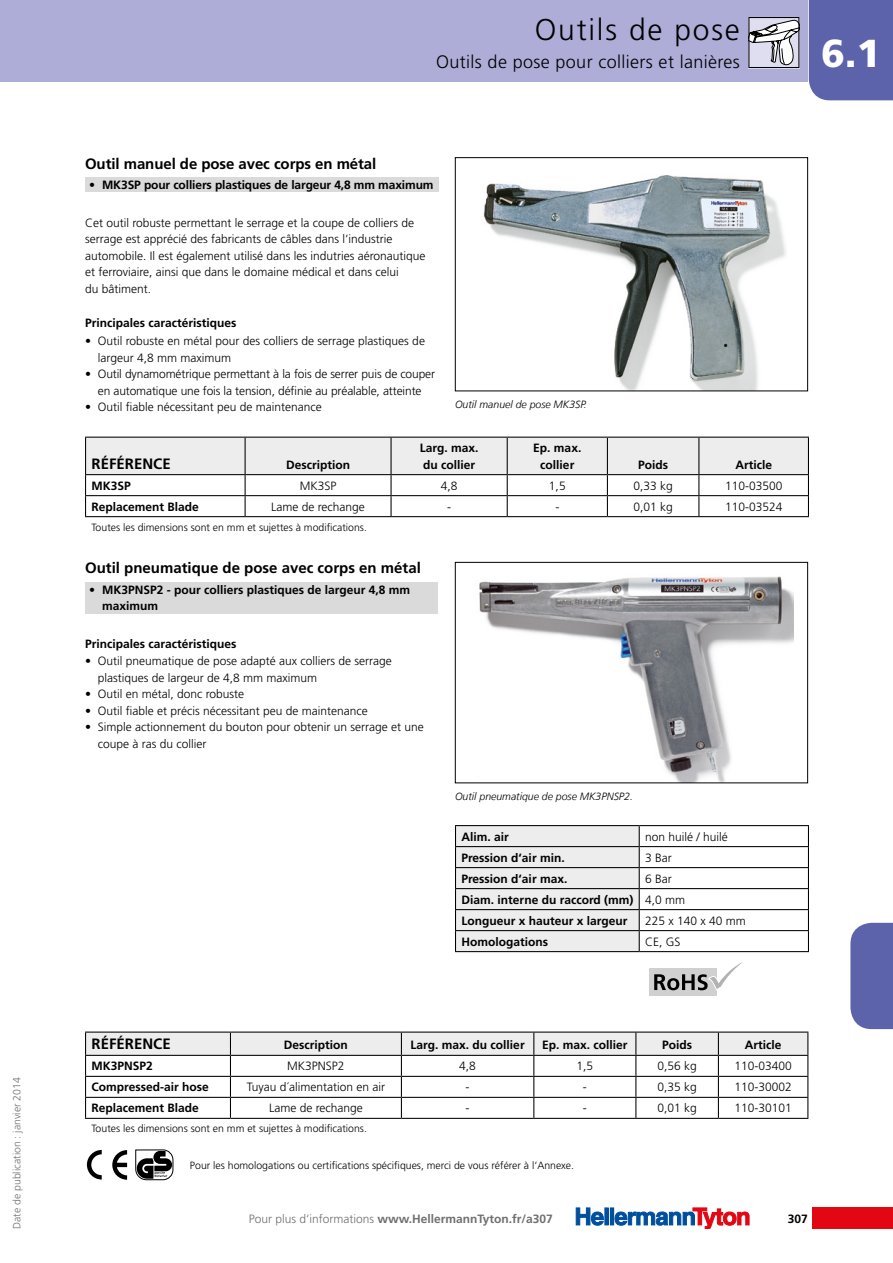
<style>
.page{position:relative;width:893px;height:1263px;background:#fff}
.page>*{position:absolute;margin:0;border:0;box-sizing:border-box;transform-origin:0 0}
.t1{font:900 39px "Frutiger LT";color:#fff}
.t2{font:300 30px "Frutiger LT";letter-spacing:.06em;color:#000}
.t3{font:300 18px "Frutiger LT";letter-spacing:.02em;color:#000}
.t4{font:700 15px "Frutiger LT";color:#000}
.t5{font:300 12px/16.5px "Frutiger LT";color:#000}
.t6{font:700 12px/16.5px "Frutiger LT";color:#000}
.t7{font:700 12px "Frutiger LT";color:#706f6f}
.t8{font:300 10.5px "Frutiger LT";color:#000}
.t9{font:italic 300 10.5px "Frutiger LT";color:#000}
.t10{font:300 10.5px "Frutiger LT";color:#706f6f}
.s1{font-weight:300}
</style>
<div class="page">
<div style="left:812px;top:1208px;width:81px;height:21px;background:#e30613"></div>
<div style="left:605px;top:1208px;width:3px;height:17px;border:1px solid #004f9f"></div>
<div style="left:610px;top:1208px;width:4px;height:17px;border:1px solid #004f9f"></div>
<svg style="left:576px;top:1208px;width:28px;height:18px"></svg>
<svg style="left:615px;top:1208px;width:134px;height:21px"></svg>
<div style="left:809px;top:0;width:84px;height:100px;background:#5c63ab"></div>
<div style="left:0;top:0;width:808px;height:82px;background:#aeadd7"></div>
<div style="left:850px;top:923px;width:43px;height:106px;background:#5c63ab"></div>
<svg style="left:748px;top:17px;width:51px;height:51px;background:#b5b4bd"></svg>
<img style="left:483px;top:175px;width:304px;height:214px">
<div style="left:455px;top:157px;width:353px;height:234px;border:1px solid #000"></div>
<img style="left:479px;top:576px;width:314px;height:205px">
<div style="left:455px;top:562px;width:353px;height:221px;border:1px solid #000"></div>
<div style="left:85px;top:177px;width:353px;height:15px;background:#dadada"></div>
<svg style="left:85px;top:437px;width:724px;height:79px"></svg>
<hr style="left:85px;top:516px;width:160px;height:1px;background:#000">
<hr style="left:245px;top:516px;width:146px;height:1px;background:#000">
<hr style="left:391px;top:516px;width:116px;height:1px;background:#000">
<hr style="left:507px;top:516px;width:100px;height:1px;background:#000">
<hr style="left:607px;top:516px;width:92px;height:1px;background:#000">
<hr style="left:699px;top:516px;width:110px;height:1px;background:#000">
<div style="left:85px;top:582px;width:353px;height:31px;background:#dadada"></div>
<hr style="left:85px;top:1031px;width:145px;height:1px;background:#000">
<hr style="left:230px;top:1031px;width:171px;height:1px;background:#000">
<hr style="left:401px;top:1031px;width:133px;height:1px;background:#000">
<hr style="left:534px;top:1031px;width:102px;height:1px;background:#000">
<hr style="left:636px;top:1031px;width:82px;height:1px;background:#000">
<hr style="left:718px;top:1031px;width:90px;height:1px;background:#000">
<svg style="left:85px;top:1032px;width:723px;height:86px"></svg>
<hr style="left:85px;top:1118px;width:145px;height:1px;background:#000">
<hr style="left:230px;top:1118px;width:171px;height:1px;background:#000">
<hr style="left:401px;top:1118px;width:133px;height:1px;background:#000">
<hr style="left:534px;top:1118px;width:102px;height:1px;background:#000">
<hr style="left:636px;top:1118px;width:82px;height:1px;background:#000">
<hr style="left:718px;top:1118px;width:90px;height:1px;background:#000">
<hr style="left:455px;top:825px;width:184px;height:1px;background:#000">
<hr style="left:639px;top:825px;width:170px;height:1px;background:#000">
<svg style="left:455px;top:826px;width:354px;height:170px"></svg>
<svg style="left:135px;top:1149px;width:39px;height:31px"></svg>
<svg style="left:87px;top:1150px;width:15px;height:29px"></svg>
<svg style="left:112px;top:1150px;width:15px;height:30px"></svg>
<p class="t10" style="left:11px;top:1229px;width:153px;rotate:-90deg">Date de publication : janvier 2014</p>
<h2 class="t2" style="left:535px;top:12px;width:207px">Outils de pose</h2>
<h3 class="t3" style="left:436px;top:52px;width:305px">Outils de pose pour colliers et lanières</h3>
<p class="t4" style="left:85px;top:155px;width:293px">Outil manuel de pose avec corps en métal</p>
<p class="t6" style="left:89px;top:177px;width:346px">• MK3SP pour colliers plastiques de largeur 4,8 mm maximum</p>
<p class="t5" style="left:85px;top:214px;width:342px">Cet outil robuste permettant le serrage et la coupe de colliers de serrage est apprécié des fabricants de câbles dans l‘industrie automobile. Il est également utilisé dans les indutries aéronautique et ferroviaire, ainsi que dans le domaine médical et dans celui<br>du bâtiment.</p>
<p class="t6" style="left:85px;top:315px;width:153px">Principales caractéristiques</p>
<p class="t5" style="left:98px;top:333px;width:329px;text-indent:-13px">• Outil robuste en métal pour des colliers de serrage plastiques de largeur 4,8 mm maximum</p>
<p class="t5" style="left:85px;top:366px;width:352px;text-align:center">• Outil dynamométrique permettant à la fois de serrer puis de couper en automatique une fois la tension, définie au préalable, atteinte</p>
<p class="t5" style="left:85px;top:399px;width:238px">• Outil fiable nécessitant peu de maintenance</p>
<p class="t9" style="left:455px;top:398px;width:133px">Outil manuel de pose MK3SP.</p>
<p class="t4" style="left:92px;top:455px;width:81px">RÉFÉRENCE</p>
<p class="t6" style="left:286px;top:456px;width:65px">Description</p>
<p class="t6" style="left:420px;top:440px;width:60px">Larg. max. du collier</p>
<p class="t6" style="left:533px;top:440px;width:50px;text-align:center">Ep. max. collier</p>
<p class="t6" style="left:638px;top:456px;width:31px">Poids</p>
<p class="t6" style="left:735px;top:456px;width:38px">Article</p>
<p class="t6" style="left:92px;top:477px;width:41px">MK3SP</p>
<p class="t5" style="left:300px;top:477px;width:38px">MK3SP</p>
<p class="t5" style="left:441px;top:477px;width:18px">4,8</p>
<p class="t5" style="left:549px;top:477px;width:18px">1,5</p>
<p class="t5" style="left:633px;top:477px;width:41px">0,33 kg</p>
<p class="t5" style="left:725px;top:477px;width:59px">110-03500</p>
<p class="t6" style="left:92px;top:498px;width:109px">Replacement Blade</p>
<p class="t5" style="left:271px;top:498px;width:95px">Lame de rechange</p>
<p class="t5" style="left:447px;top:498px;width:5px">-</p>
<p class="t5" style="left:555px;top:498px;width:5px">-</p>
<p class="t5" style="left:633px;top:498px;width:41px">0,01 kg</p>
<p class="t5" style="left:725px;top:498px;width:59px">110-03524</p>
<p class="t8" style="left:92px;top:521px;width:277px">Toutes les dimensions sont en mm et sujettes à modifications.</p>
<p class="t4" style="left:85px;top:559px;width:337px">Outil pneumatique de pose avec corps en métal</p>
<p class="t6" style="left:102px;top:581px;width:310px;text-indent:-13px">• MK3PNSP2 - pour colliers plastiques de largeur 4,8 mm maximum</p>
<p class="t6" style="left:85px;top:635px;width:153px">Principales caractéristiques</p>
<p class="t5" style="left:98px;top:653px;width:296px;text-indent:-13px">• Outil pneumatique de pose adapté aux colliers de serrage plastiques de largeur de 4,8 mm maximum</p>
<p class="t5" style="left:85px;top:686px;width:161px">• Outil en métal, donc robuste</p>
<p class="t5" style="left:85px;top:702px;width:284px">• Outil fiable et précis nécessitant peu de maintenance</p>
<p class="t5" style="left:98px;top:719px;width:328px;text-indent:-13px">• Simple actionnement du bouton pour obtenir un serrage et une coupe à ras du collier</p>
<p class="t9" style="left:455px;top:790px;width:179px">Outil pneumatique de pose MK3PNSP2.</p>
<p class="t6" style="left:461px;top:828px;width:49px">Alim. air</p>
<p class="t5" style="left:645px;top:828px;width:84px">non huilé / huilé</p>
<p class="t6" style="left:461px;top:849px;width:105px">Pression d‘air min.</p>
<p class="t5" style="left:645px;top:849px;width:28px">3 Bar</p>
<p class="t6" style="left:461px;top:870px;width:107px">Pression d‘air max.</p>
<p class="t6" style="left:461px;top:868px;width:225px;line-height:21px;text-indent:184px"><span class="s1">6 Bar<br></span>Diam. interne du raccord (mm) <span class="s1">4,0 mm<br></span>Longueur x hauteur x largeur</p>
<p class="t5" style="left:645px;top:912px;width:102px">225 x 140 x 40 mm</p>
<p class="t6" style="left:461px;top:933px;width:88px">Homologations</p>
<p class="t5" style="left:645px;top:933px;width:37px">CE, GS</p>
<h1 class="t1" style="left:821px;top:30px;width:61px">6.1</h1>
<p class="t4" style="left:92px;top:1035px;width:81px">RÉFÉRENCE</p>
<p class="t6" style="left:284px;top:1037px;width:65px">Description</p>
<p class="t6" style="left:411px;top:1037px;width:116px">Larg. max. du collier</p>
<p class="t6" style="left:542px;top:1037px;width:87px">Ep. max. collier</p>
<p class="t6" style="left:662px;top:1037px;width:31px">Poids</p>
<p class="t6" style="left:745px;top:1037px;width:38px">Article</p>
<p class="t6" style="left:92px;top:1058px;width:63px">MK3PNSP2</p>
<p class="t5" style="left:287px;top:1058px;width:59px">MK3PNSP2</p>
<p class="t5" style="left:459px;top:1058px;width:18px">4,8</p>
<p class="t5" style="left:577px;top:1058px;width:18px">1,5</p>
<p class="t5" style="left:657px;top:1058px;width:41px">0,56 kg</p>
<p class="t5" style="left:734px;top:1058px;width:59px">110-03400</p>
<p class="t6" style="left:92px;top:1079px;width:119px">Compressed-air hose</p>
<p class="t5" style="left:247px;top:1079px;width:140px">Tuyau d´alimentation en air</p>
<p class="t5" style="left:466px;top:1079px;width:5px">-</p>
<p class="t5" style="left:583px;top:1079px;width:5px">-</p>
<p class="t5" style="left:657px;top:1079px;width:41px">0,35 kg</p>
<p class="t5" style="left:734px;top:1079px;width:59px">110-30002</p>
<p class="t6" style="left:92px;top:1100px;width:109px">Replacement Blade</p>
<p class="t5" style="left:269px;top:1100px;width:95px">Lame de rechange</p>
<p class="t5" style="left:466px;top:1100px;width:5px">-</p>
<p class="t5" style="left:583px;top:1100px;width:5px">-</p>
<p class="t5" style="left:657px;top:1100px;width:41px">0,01 kg</p>
<p class="t5" style="left:734px;top:1100px;width:59px">110-30101</p>
<p class="t8" style="left:92px;top:1123px;width:277px">Toutes les dimensions sont en mm et sujettes à modifications.</p>
<p class="t8" style="left:190px;top:1159px;width:386px">Pour les homologations ou certifications spécifiques, merci de vous référer à l‘Annexe.</p>
<p class="t7" style="left:249px;top:1211px;width:306px"><span class="s1">Pour plus d‘informations</span> www.HellermannTyton.fr/a307</p>
<p class="t6" style="left:788px;top:1210px;width:22px">307</p>
</div>
